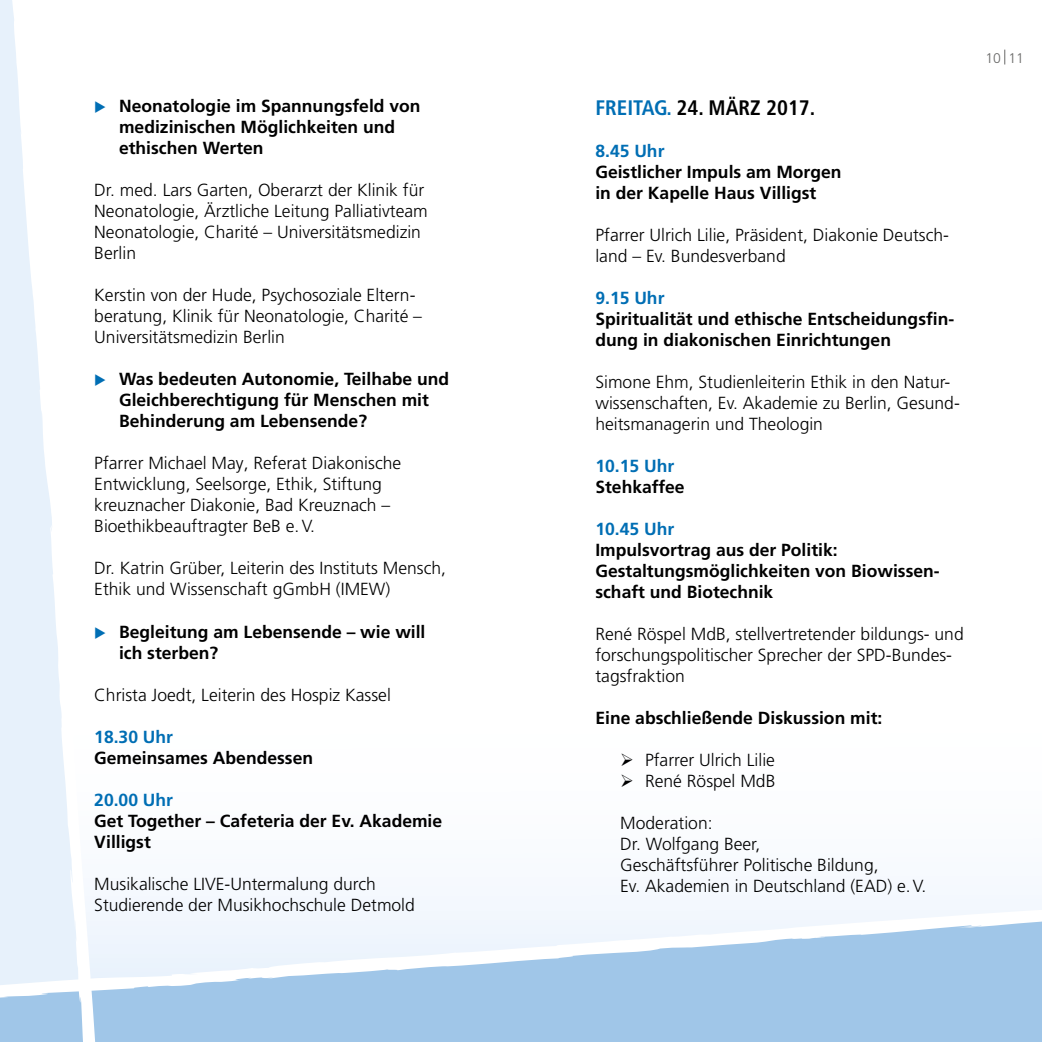
<style>
.page{position:relative;width:1042px;height:1042px;background:#fff}
.page>*{position:absolute;margin:0;border:0;box-sizing:border-box;transform-origin:0 0}
.t1{font:700 condensed 21px "Frutiger LT Pro";color:#000}
.t2{font:300 17.5px/21px "Frutiger LT Pro";color:#000}
.t3{font:700 17.5px/21px "Frutiger LT Pro";color:#000}
.t4{font:700 17.5px "Frutiger LT Pro";color:#006eb4}
.t5{font:300 14px "Frutiger LT Pro";color:#686867}
.s1{color:#006eb4}
</style>
<div class="page">
<svg style="left:0;top:0;width:72px;height:874px;fill:#e7f1fb"></svg>
<svg style="left:0;top:874px;width:1042px;height:168px"></svg>
<svg style="left:1004px;top:50px;width:1px;height:14px"></svg>
<p class="t3" style="left:119px;top:96px;width:303px;text-indent:-25px"><span class="s1">◆</span> Neonatologie im Spannungsfeld von medizinischen Möglichkeiten und ethischen Werten</p>
<p class="t2" style="left:94px;top:180px;width:335px">Dr. med. Lars Garten, Oberarzt der Klinik für Neonatologie, Ärztliche Leitung Palliativteam Neonatologie, Charité – Universitätsmedizin Berlin</p>
<p class="t2" style="left:94px;top:285px;width:329px">Kerstin von der Hude, Psychosoziale Eltern&shy;beratung, Klinik für Neonatologie, Charité –<br>Universitätsmedizin Berlin</p>
<p class="t3" style="left:119px;top:369px;width:331px;text-indent:-25px"><span class="s1">◆</span> Was bedeuten Autonomie, Teilhabe und<br>Gleichberechtigung für Menschen mit<br>Behinderung am Lebensende?</p>
<p class="t2" style="left:94px;top:453px;width:308px">Pfarrer Michael May, Referat Diakonische Entwicklung, Seelsorge, Ethik, Stiftung kreuznacher Diakonie, Bad Kreuznach – Bioethikbeauftragter BeB e.V.</p>
<p class="t2" style="left:94px;top:558px;width:353px">Dr. Katrin Grüber, Leiterin des Instituts Mensch,<br>Ethik und Wissenschaft gGmbH (IMEW)</p>
<p class="t3" style="left:119px;top:621px;width:308px;text-indent:-25px"><span class="s1">◆</span> Begleitung am Lebensende – wie will ich sterben?</p>
<p class="t2" style="left:94px;top:684px;width:298px">Christa Joedt, Leiterin des Hospiz Kassel</p>
<p class="t4" style="left:94px;top:726px;width:80px">18.30 Uhr</p>
<p class="t3" style="left:94px;top:747px;width:220px">Gemeinsames Abendessen</p>
<p class="t4" style="left:94px;top:789px;width:80px">20.00 Uhr</p>
<p class="t3" style="left:94px;top:810px;width:349px">Get Together – Cafeteria der Ev. Akademie<br>Villigst</p>
<p class="t2" style="left:94px;top:873px;width:322px">Musikalische LIVE-Untermalung durch<br>Studierende der Musikhochschule Detmold</p>
<p class="t1" style="left:595px;top:95px;width:221px"><span class="s1">FREITAG.</span> 24. MÄRZ 2017.</p>
<p class="t4" style="left:595px;top:141px;width:71px">8.45 Uhr</p>
<p class="t3" style="left:595px;top:161px;width:247px">Geistlicher Impuls am Morgen in der Kapelle Haus Villigst</p>
<p class="t2" style="left:595px;top:225px;width:355px">Pfarrer Ulrich Lilie, Präsident, Diakonie Deutsch&shy;land – Ev. Bundesverband</p>
<p class="t4" style="left:595px;top:288px;width:71px">9.15 Uhr</p>
<p class="t3" style="left:595px;top:308px;width:360px">Spiritualität und ethische Entscheidungsfin&shy;dung in diakonischen Einrichtungen</p>
<p class="t2" style="left:595px;top:372px;width:366px">Simone Ehm, Studienleiterin Ethik in den Natur&shy;wissenschaften, Ev. Akademie zu Berlin, Gesund&shy;heitsmanagerin und Theologin</p>
<p class="t4" style="left:595px;top:456px;width:80px">10.15 Uhr</p>
<p class="t3" style="left:595px;top:476px;width:91px">Stehkaffee</p>
<p class="t4" style="left:595px;top:519px;width:80px">10.45 Uhr</p>
<p class="t3" style="left:595px;top:539px;width:346px">Impulsvortrag aus der Politik:<br>Gestaltungsmöglichkeiten von Biowissen&shy;schaft und Biotechnik</p>
<p class="t2" style="left:595px;top:624px;width:370px">René Röspel MdB, stellvertretender bildungs- und forschungspolitischer Sprecher der SPD-Bundes&shy;tagsfraktion</p>
<p class="t3" style="left:595px;top:707px;width:288px">Eine abschließende Diskussion mit:</p>
<p class="t2" style="left:620px;top:750px;width:156px">➢ Pfarrer Ulrich Lilie</p>
<p class="t2" style="left:620px;top:771px;width:157px">➢ René Röspel MdB</p>
<p class="t2" style="left:620px;top:813px;width:307px">Moderation:<br>Dr. Wolfgang Beer,<br>Geschäftsführer Politische Bildung,<br>Ev. Akademien in Deutschland (EAD) e.V.</p>
<p class="t5" style="left:985px;top:50px;width:40px">10 11</p>
</div>
